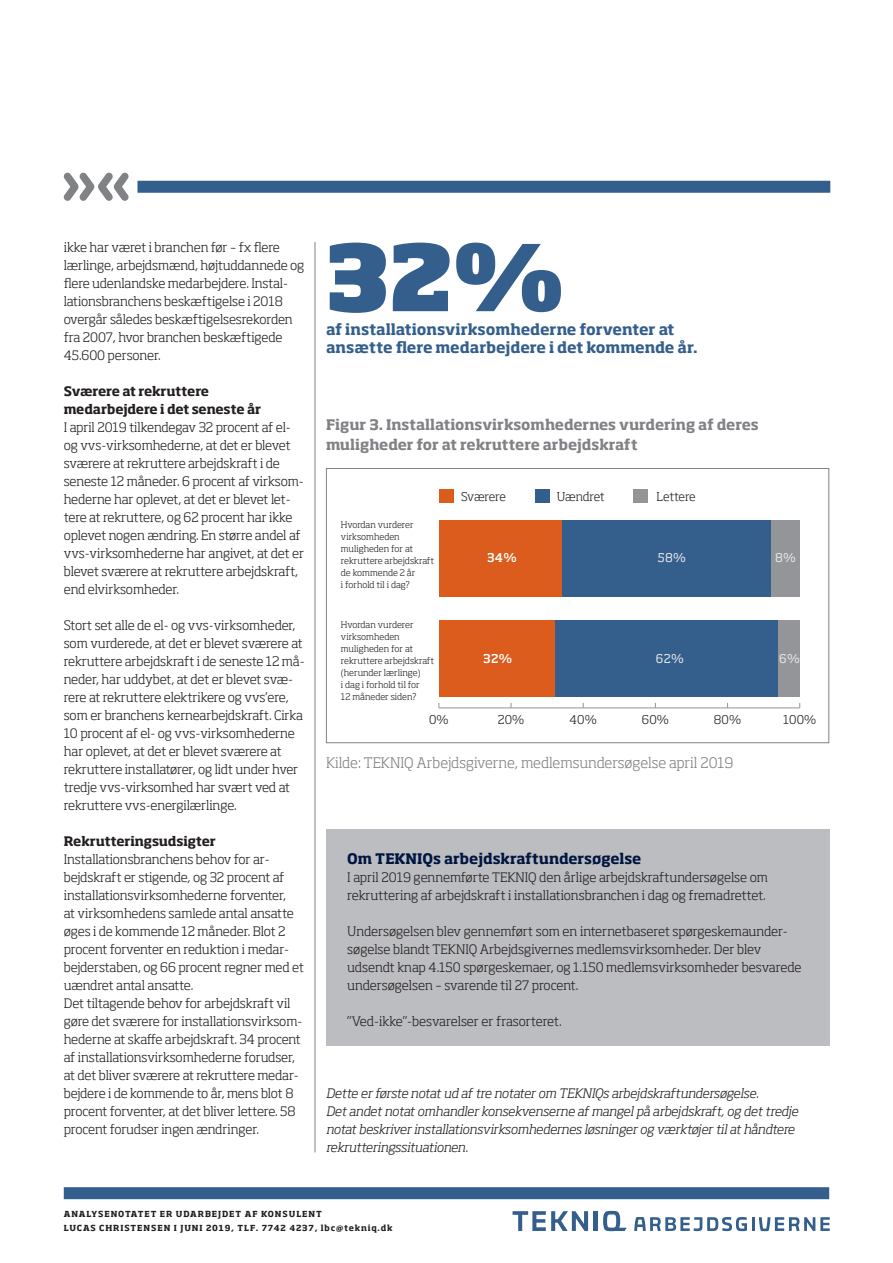
<style>
.page{position:relative;width:893px;height:1263px;background:#fff}
.page>*{position:absolute;margin:0;border:0;box-sizing:border-box;transform-origin:0 0}
.t1{font:800 90px "Soho Std";color:#345f8c}
.Fed_blå{font:700 15px/18px "Soho Std";letter-spacing:-.005em;color:#345f8c}
.Figuroverskrift{font:700 14.4px/19.5px "Soho Std";letter-spacing:-.005em;color:#808285}
.Kildeangivelse{font:300 14.4px "Soho Std";color:#808285}
.Brødtekst{font:700 14.4px "Soho Std";color:#001640}
.Brødtekst-2{font:300 12.9px/18px "Soho Std";letter-spacing:-.01em;color:#231f20}
.kursiv{font:italic 300 12.9px/18px "Soho Std";letter-spacing:-.005em;color:#231f20}
.Brødtekst-3{font:700 12.9px/18px "Soho Std";letter-spacing:-.01em;color:#231f20}
.t2{font:300 12px "Soho Std";color:#231f20}
.t3{font:12px "Soho Std";color:#e6e7e9}
.t4{font:500 12px "Soho Std";color:#fff}
.t5{font:300 9px/12px "Soho Std";color:#231f20}
.Brødtekst-4{font:700 8.25px "Soho Std";letter-spacing:.105em;color:#231f20}
</style>
<div class="page">
<hr style="left:315px;top:242px;width:1px;height:910px;background:#808285">
<div style="left:64px;top:1187px;width:765px;height:12px;background:#345f8c"></div>
<svg style="left:634px;top:1217px;width:196px;height:14px"></svg>
<svg style="left:603px;top:1211px;width:24px;height:20px"></svg>
<svg style="left:513px;top:1211px;width:75px;height:20px"></svg>
<hr style="left:594px;top:1211px;width:4px;height:20px;background:#345e8b">
<div style="left:137px;top:181px;width:693px;height:12px;background:#345f8c"></div>
<svg style="left:64px;top:173px;width:65px;height:28px"></svg>
<div style="left:326px;top:829px;width:503px;height:217px;background:#bcbdc0"></div>
<hr style="left:439px;top:707px;width:361px;height:1px;background:#939598">
<div style="left:771px;top:520px;width:29px;height:77px;background:#939598"></div>
<div style="left:778px;top:620px;width:22px;height:76px;background:#939598"></div>
<div style="left:562px;top:520px;width:209px;height:77px;background:#345e8b"></div>
<div style="left:554px;top:620px;width:224px;height:76px;background:#345e8b"></div>
<div style="left:439px;top:520px;width:123px;height:77px;background:#db5c1c"></div>
<div style="left:439px;top:620px;width:115px;height:76px;background:#db5c1c"></div>
<div style="left:535px;top:489px;width:14px;height:13px;background:#345e8b"></div>
<div style="left:439px;top:489px;width:15px;height:13px;background:#db5c1c"></div>
<div style="left:633px;top:489px;width:15px;height:13px;background:#939598"></div>
<div style="left:326px;top:468px;width:503px;height:275px;border:1px solid #808285"></div>
<p class="Brødtekst-2" style="left:64px;top:238px;width:242px">ikke har været i branchen før – fx flere lærlinge, arbejdsmænd, højtuddannede og flere udenlandske medarbejdere. Instal&shy;lationsbranchens beskæftigelse i 2018 overgår således beskæftigelsesrekorden fra 2007, hvor branchen beskæftigede 45.600 personer.</p>
<p class="Brødtekst-3" style="left:64px;top:382px;width:199px">Sværere at rekruttere medarbejdere i det seneste år</p>
<p class="Brødtekst-2" style="left:64px;top:418px;width:242px">I april 2019 tilkendegav 32 procent af el&shy;og vvs-virksomhederne, at det er blevet sværere at rekruttere arbejdskraft i de seneste 12 måneder. 6 procent af virksom&shy;hederne har oplevet, at det er blevet let&shy;tere at rekruttere, og 62 procent har ikke oplevet nogen ændring. En større andel af vvs-virksomhederne har angivet, at det er blevet sværere at rekruttere arbejdskraft, end elvirksomheder.</p>
<p class="Brødtekst-2" style="left:64px;top:616px;width:242px">Stort set alle de el- og vvs-virksomheder, som vurderede, at det er blevet sværere at rekruttere arbejdskraft i de seneste 12 må&shy;neder, har uddybet, at det er blevet svæ&shy;rere at rekruttere elektrikere og vvs’ere, som er branchens kernearbejdskraft. Cirka 10 procent af el- og vvs-virksomhederne har oplevet, at det er blevet sværere at rekruttere installatører, og lidt under hver tredje vvs-virksomhed har svært ved at rekruttere vvs-energilærlinge.</p>
<p class="Brødtekst-3" style="left:64px;top:832px;width:154px">Rekrutteringsudsigter</p>
<p class="Brødtekst-2" style="left:64px;top:850px;width:242px">Installationsbranchens behov for ar&shy;bejdskraft er stigende, og 32 procent af installationsvirksomhederne forventer,<br>at virksomhedens samlede antal ansatte øges i de kommende 12 måneder. Blot 2 procent forventer en reduktion i medar&shy;bejderstaben, og 66 procent regner med et uændret antal ansatte.</p>
<p class="Brødtekst-2" style="left:64px;top:994px;width:240px">Det tiltagende behov for arbejdskraft vil gøre det sværere for installationsvirksom&shy;hederne at skaffe arbejdskraft. 34 procent af installationsvirksomhederne forudser, at det bliver sværere at rekruttere medar&shy;bejdere i de kommende to år, mens blot 8 procent forventer, at det bliver lettere. 58 procent forudser ingen ændringer.</p>
<p class="t1" style="left:326px;top:219px;width:240px">32%</p>
<p class="Fed_blå" style="left:326px;top:320px;width:373px">af installationsvirksomhederne forventer at ansætte flere medarbejdere i det kommende år.</p>
<p class="Figuroverskrift" style="left:326px;top:415px;width:434px">Figur 3. Installationsvirksomhedernes vurdering af deres muligheder for at rekruttere arbejdskraft</p>
<p class="t2" style="left:341px;top:440px;width:125px">rekruttere arbejdskraft</p>
<p class="t5" style="left:341px;top:518px;width:95px">Hvordan vurderer virksomheden muligheden for at rekruttere arbejdskraft de kommende 2 år<br>i forhold til i dag?</p>
<p class="t5" style="left:341px;top:618px;width:95px">Hvordan vurderer virksomheden muligheden for at rekruttere arbejdskraft (herunder lærlinge)<br>i dag i forhold til for<br>12 måneder siden?</p>
<p class="t2" style="left:461px;top:489px;width:46px">Sværere</p>
<p class="t2" style="left:557px;top:489px;width:50px">Uændret</p>
<p class="t2" style="left:657px;top:489px;width:41px">Lettere</p>
<p class="t4" style="left:487px;top:550px;width:31px">34%</p>
<p class="t3" style="left:658px;top:550px;width:30px">58%</p>
<p class="t3" style="left:775px;top:550px;width:22px">8%</p>
<p class="t4" style="left:483px;top:651px;width:31px">32%</p>
<p class="t3" style="left:656px;top:651px;width:30px">62%</p>
<p class="t3" style="left:779px;top:651px;width:22px">6%</p>
<p class="t2" style="left:429px;top:712px;width:21px">0%</p>
<p class="t2" style="left:498px;top:712px;width:28px">20%</p>
<p class="t2" style="left:570px;top:712px;width:29px">40%</p>
<p class="t2" style="left:642px;top:712px;width:29px">60%</p>
<p class="t2" style="left:714px;top:712px;width:29px">80%</p>
<p class="t2" style="left:783px;top:712px;width:35px">100%</p>
<p class="Kildeangivelse" style="left:326px;top:754px;width:409px">Kilde: TEKNIQ Arbejdsgiverne, medlemsundersøgelse april 2019</p>
<p class="Brødtekst" style="left:347px;top:849px;width:296px">Om TEKNIQs arbejdskraftundersøgelse</p>
<p class="Brødtekst-2" style="left:347px;top:868px;width:422px">I april 2019 gennemførte TEKNIQ den årlige arbejdskraftundersøgelse om rekruttering af arbejdskraft i installationsbranchen i dag og fremadrettet.</p>
<p class="Brødtekst-2" style="left:347px;top:922px;width:456px">Undersøgelsen blev gennemført som en internetbaseret spørgeskemaunder&shy;søgelse blandt TEKNIQ Arbejdsgivernes medlemsvirksomheder. Der blev udsendt knap 4.150 spørgeskemaer, og 1.150 medlemsvirksomheder besvarede undersøgelsen – svarende til 27 procent.</p>
<p class="Brødtekst-2" style="left:347px;top:1012px;width:216px">”Ved-ikke”-besvarelser er frasorteret.</p>
<p class="kursiv" style="left:326px;top:1084px;width:473px">Dette er første notat ud af tre notater om TEKNIQs arbejdskraftundersøgelse.<br>Det andet notat omhandler konsekvenserne af mangel på arbejdskraft, og det tredje notat beskriver installationsvirksomhedernes løsninger og værktøjer til at håndtere rekrutteringssituationen.</p>
<p class="Brødtekst-4" style="left:64px;top:1209px;width:260px">ANALYSENOTATET ER UDARBEJDET AF KONSULENT</p>
<p class="Brødtekst-4" style="left:64px;top:1222px;width:330px">LUCAS CHRISTENSEN I JUNI 2019, TLF. 7742 4237, lbc@tekniq.dk</p>
</div>
